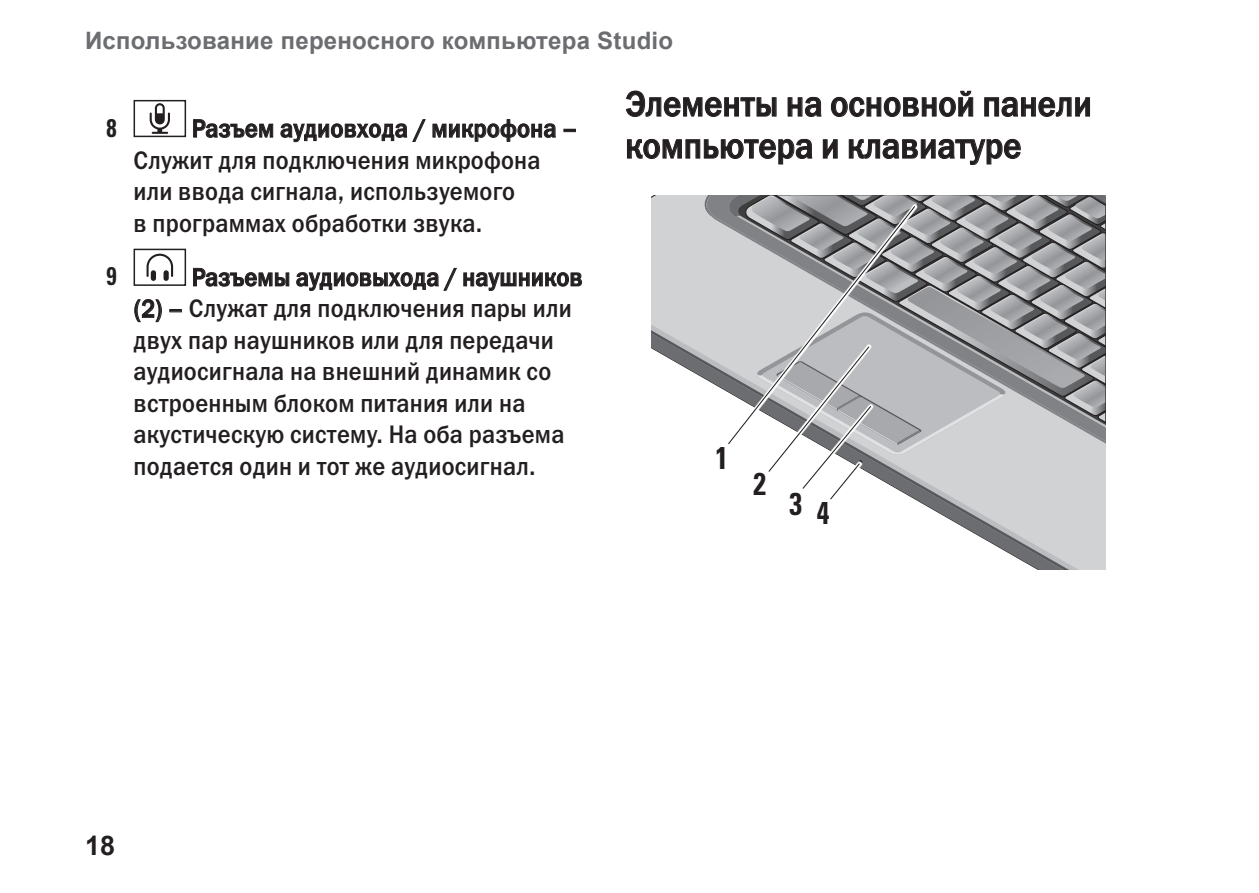
<style>
.page{position:relative;width:1259px;height:893px;background:#fff}
.page>*{position:absolute;margin:0;border:0;box-sizing:border-box;transform-origin:0 0}
.Head_2{font:36px/42px "Franklin Gothic Medium C";color:#231f20;scale:.9 1}
.t1{font:700 condensed 31.5px "Univers";color:#231f20;scale:.9 1}
.t2{font:700 27px "Arial";color:#231f20}
.Head_3{font:25.5px/31.5px "Franklin Gothic Medium C";letter-spacing:.01em;color:#231f20;scale:.9 1}
.Callout_number__t{font:700 condensed 25.5px "Univers";color:#231f20;scale:.9 1}
.t3{font:700 24px "Arial";letter-spacing:.01em;color:#6c6d70}
</style>
<div class="page">
<svg style="left:150px;top:103px;width:20px;height:31px"></svg>
<div style="left:134px;top:100px;width:52px;height:37px;border:2px solid #231f20"></div>
<svg style="left:193px;top:119px;width:80px;height:19px"></svg>
<svg style="left:280px;top:119px;width:146px;height:23px"></svg>
<svg style="left:432px;top:119px;width:124px;height:23px"></svg>
<svg style="left:563px;top:129px;width:13px;height:3px"></svg>
<svg style="left:146px;top:254px;width:27px;height:27px"></svg>
<div style="left:134px;top:249px;width:52px;height:37px;border:2px solid #231f20"></div>
<svg style="left:193px;top:268px;width:96px;height:19px"></svg>
<svg style="left:296px;top:268px;width:161px;height:23px"></svg>
<svg style="left:463px;top:272px;width:119px;height:19px"></svg>
<svg style="left:134px;top:299px;width:28px;height:23px"></svg>
<svg style="left:170px;top:309px;width:12px;height:3px"></svg>
<svg style="left:626px;top:90px;width:150px;height:27px"></svg>
<svg style="left:787px;top:97px;width:34px;height:20px"></svg>
<svg style="left:831px;top:90px;width:142px;height:27px"></svg>
<svg style="left:984px;top:97px;width:106px;height:20px"></svg>
<svg style="left:627px;top:138px;width:185px;height:27px"></svg>
<svg style="left:822px;top:139px;width:16px;height:20px"></svg>
<svg style="left:848px;top:138px;width:173px;height:27px"></svg>
<svg style="left:651px;top:260px;width:454px;height:310px"></svg>
<svg style="left:705px;top:501px;width:400px;height:37px"></svg>
<svg style="left:736px;top:501px;width:369px;height:21px;fill:#d1d2d4"></svg>
<div style="left:765px;top:344px;width:181px;height:205px;background:#fff"></div>
<div style="left:799px;top:403px;width:149px;height:163px;background:#fff"></div>
<div style="left:827px;top:461px;width:110px;height:116px;background:#fff"></div>
<svg style="left:701px;top:195px;width:404px;height:306px;background:#b1b2b4"></svg>
<p class="t3" style="left:85px;top:25px;width:589px">Использование переносного компьютера Studio</p>
<p class="Callout_number__t" style="left:106px;top:112px;width:13px">8</p>
<p class="Head_3" style="left:134px;top:112px;width:494px;text-indent:58px">Разъем аудиовхода / микрофона –<br>Служит для подключения микрофона или ввода сигнала, используемого<br>в программах обработки звука.</p>
<p class="Callout_number__t" style="left:106px;top:261px;width:13px">9</p>
<p class="Head_3" style="left:134px;top:261px;width:500px;text-indent:58px">Разъемы аудиовыхода / наушников (2) – Служат для подключения пары или двух пар наушников или для передачи аудиосигнала на внешний динамик со встроенным блоком питания или на акустическую систему. На оба разъема подается один и тот же аудиосигнал.</p>
<p class="Head_2" style="left:625px;top:82px;width:520px">Элементы на основной панели компьютера и клавиатуре</p>
<p class="t1" style="left:715px;top:439px;width:15px">1</p>
<p class="t1" style="left:753px;top:464px;width:15px">2</p>
<p class="t1" style="left:789px;top:489px;width:46px">3 4</p>
<p class="t2" style="left:85px;top:827px;width:32px">18</p>
</div>
